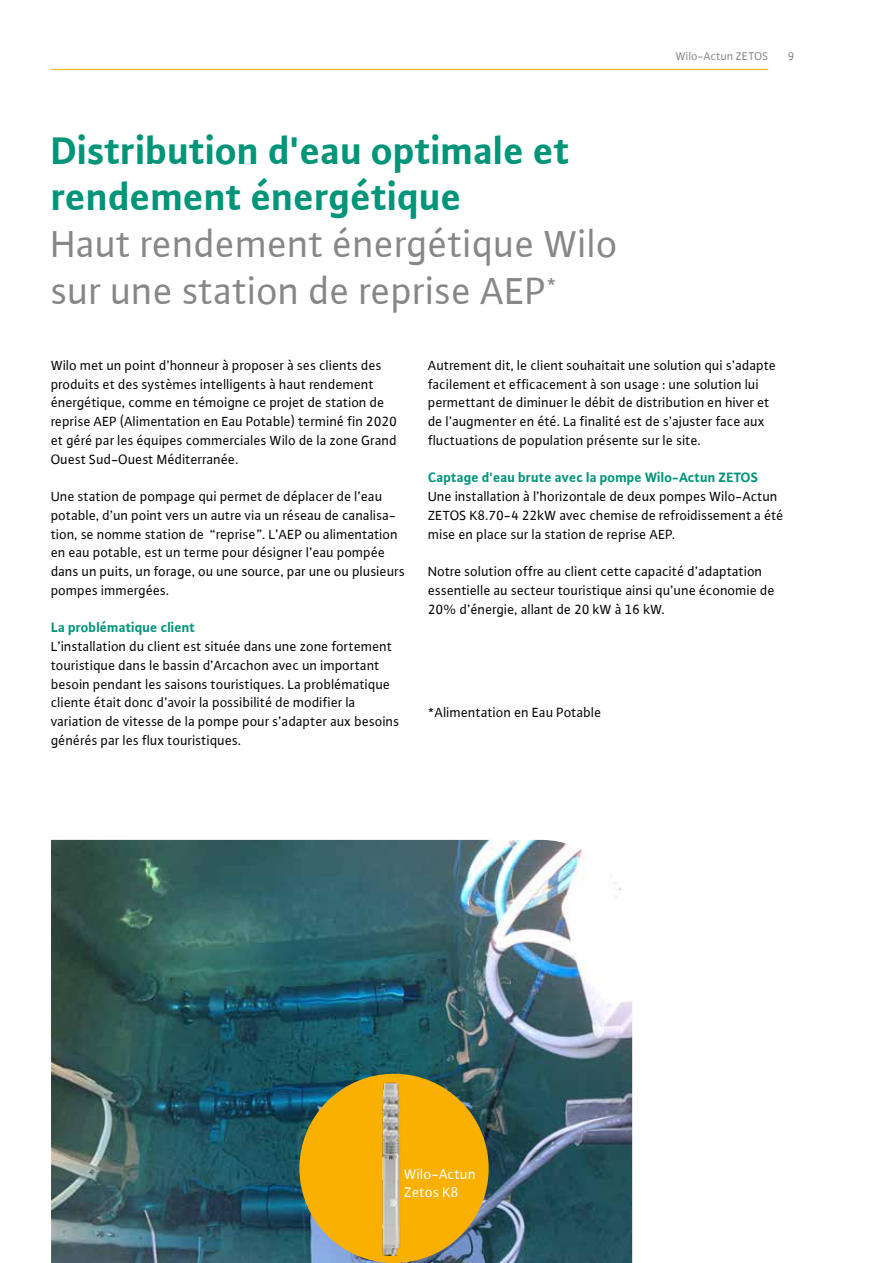
<style>
.page{position:relative;width:893px;height:1263px;background:#fff}
.page>*{position:absolute;margin:0;border:0;box-sizing:border-box;transform-origin:0 0}
.t1{font:40.5px/46.8px "WILO Plus Global";color:#878787}
.t2{font:700 40.5px/46.8px "WILO Plus Global";color:#009579}
.t3{font:15px/18px "WILO Plus Global";color:#fff}
.t4{font:14.25px/18.8px "WILO Plus Global";color:#000}
.t5{font:700 14.25px "WILO Plus Global";color:#009579}
.t6{font:12px "WILO Plus Global";color:#878787}
</style>
<div class="page">
<hr style="left:51px;top:69px;width:717px;height:1px;background:#f9b000">
<img style="left:51px;top:840px;width:581px;height:423px">
<div style="left:299px;top:1074px;width:190px;height:189px;background:#f9b000;border-radius:50%"></div>
<img style="left:382px;top:1082px;width:18px;height:174px">
<h1 class="t2" style="left:51px;top:126px;width:520px">Distribution d'eau optimale et rendement énergétique</h1>
<h1 class="t1" style="left:51px;top:220px;width:569px">Haut rendement énergétique Wilo sur une station de reprise AEP<sup>*</sup></h1>
<p class="t6" style="left:676px;top:49px;width:94px">Wilo-Actun ZETOS</p>
<p class="t6" style="left:788px;top:49px;width:8px">9</p>
<p class="t4" style="left:51px;top:355px;width:348px">Wilo met un point d’honneur à proposer à ses clients des produits et des systèmes intelligents à haut rendement énergétique, comme en témoigne ce projet de station de reprise AEP (Alimentation en Eau Potable) terminé fin 2020 et géré par les équipes commerciales Wilo de la zone Grand Ouest Sud-Ouest Méditerranée.</p>
<p class="t4" style="left:51px;top:487px;width:355px">Une station de pompage qui permet de déplacer de l’eau potable, d’un point vers un autre via un réseau de canalisa&shy;tion, se nomme station de “reprise”. L’AEP ou alimentation en eau potable, est un terme pour désigner l’eau pompée dans un puits, un forage, ou une source, par une ou plusieurs pompes immergées.</p>
<p class="t5" style="left:51px;top:619px;width:146px">La problématique client</p>
<p class="t4" style="left:51px;top:637px;width:350px">L’installation du client est située dans une zone fortement touristique dans le bassin d’Arcachon avec un important besoin pendant les saisons touristiques. La problématique cliente était donc d’avoir la possibilité de modifier la variation de vitesse de la pompe pour s’adapter aux besoins générés par les flux touristiques.</p>
<p class="t4" style="left:428px;top:355px;width:350px">Autrement dit, le client souhaitait une solution qui s’adapte facilement et efficacement à son usage : une solution lui permettant de diminuer le débit de distribution en hiver et de l’augmenter en été. La finalité est de s’ajuster face aux fluctuations de population présente sur le site.</p>
<p class="t5" style="left:428px;top:469px;width:331px">Captage d'eau brute avec la pompe Wilo-Actun ZETOS</p>
<p class="t4" style="left:428px;top:487px;width:357px">Une installation à l’horizontale de deux pompes Wilo-Actun<br>ZETOS K8.70-4 22kW avec chemise de refroidissement a été mise en place sur la station de reprise AEP.</p>
<p class="t4" style="left:428px;top:562px;width:348px">Notre solution offre au client cette capacité d’adaptation essentielle au secteur touristique ainsi qu’une économie de<br>20% d’énergie, allant de 20 kW à 16 kW.</p>
<p class="t4" style="left:428px;top:702px;width:175px">*Alimentation en Eau Potable</p>
<p class="t3" style="left:404px;top:1165px;width:73px">Wilo-Actun<br>Zetos K8</p>
</div>
